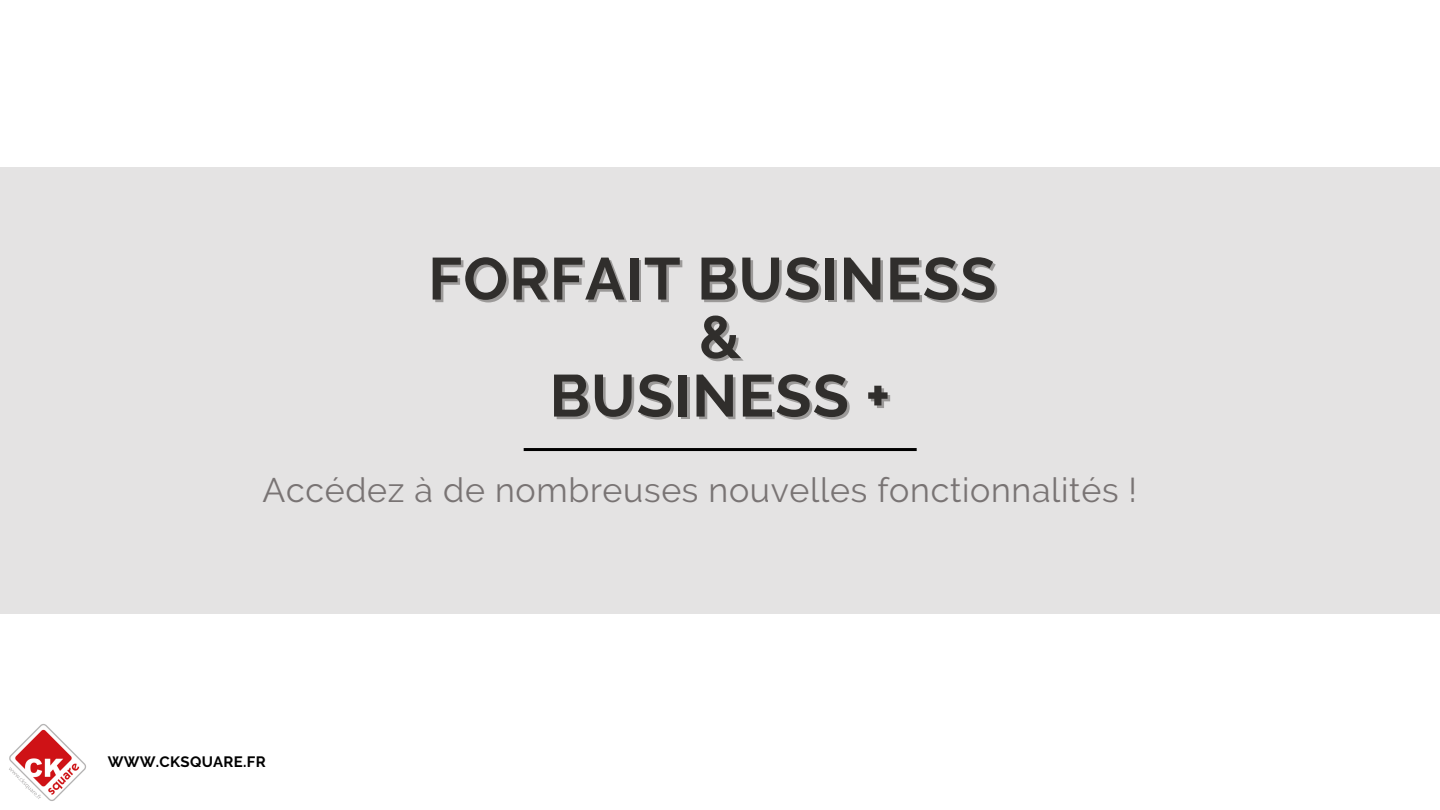
<style>
.page{position:relative;width:1440px;height:810px;background:#fff}
.page>*{position:absolute;margin:0;border:0;box-sizing:border-box;transform-origin:0 0}
.t1{font:700 59.2px "Raleway";letter-spacing:.02em;color:#302e2c}
.t2{font:700 59.2px "Raleway";color:rgb(48 46 44/.4)}
.t3{font:34px "Raleway";letter-spacing:.02em;color:#797474}
.t4{font:700 15px "Raleway";letter-spacing:.02em;color:#000}
</style>
<div class="page">
<div style="left:0;top:167px;width:1440px;height:447px;background:#e4e3e3"></div>
<img style="left:9px;top:724px;width:77px;height:77px">
<hr style="left:524px;top:448px;width:393px;height:3px;background:#000">
<p class="t1" style="left:428px;top:244px;width:570px">FORFAIT BUSINESS</p>
<p class="t2" style="left:702px;top:305px;width:44px">&amp;</p>
<p class="t1" style="left:550px;top:361px;width:342px">BUSINESS +</p>
<p class="t3" style="left:262px;top:470px;width:876px">Accédez à de nombreuses nouvelles fonctionnalités !</p>
<p class="t4" style="left:108px;top:753px;width:160px">WWW.CKSQUARE.FR</p>
</div>
